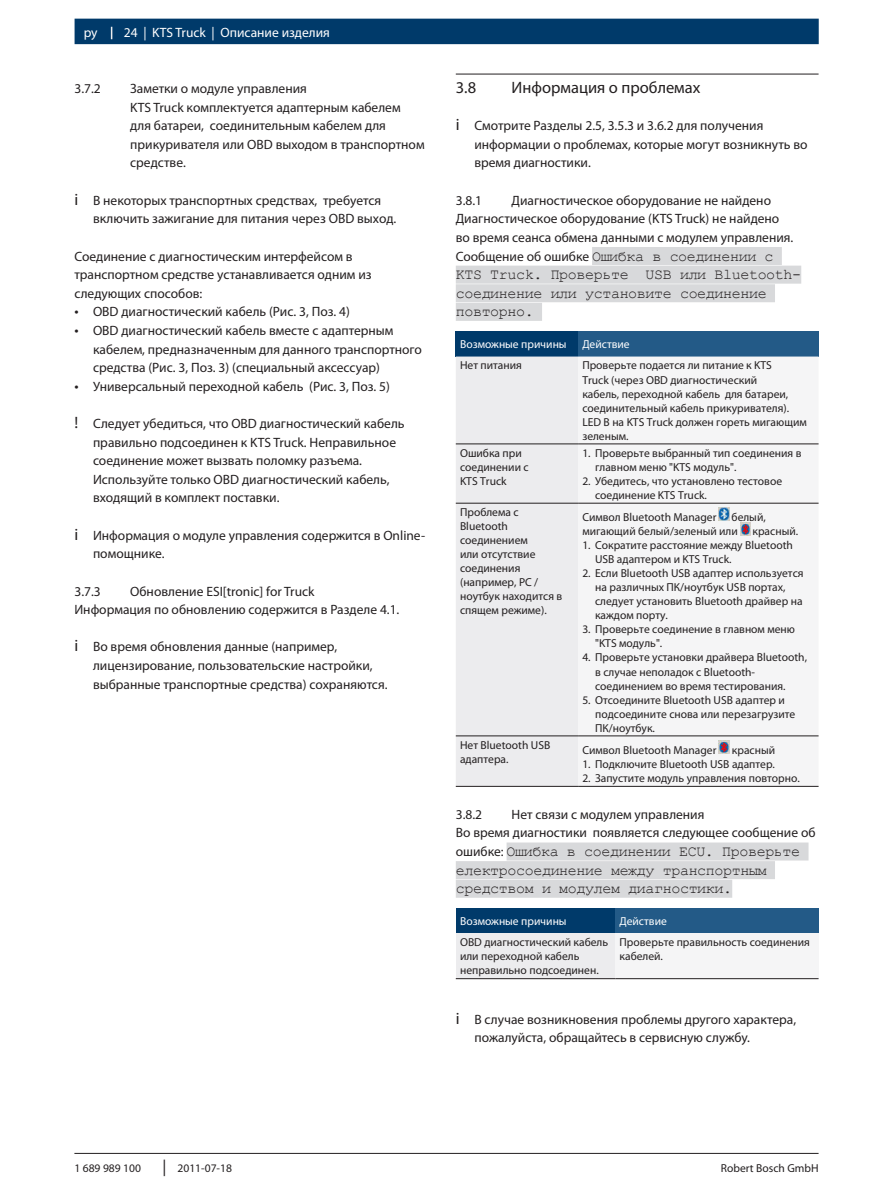
<style>
.page{position:relative;width:893px;height:1191px;background:#fff}
.page>*{position:absolute;margin:0;border:0;box-sizing:border-box;transform-origin:0 0}
.t1{font:16.5px "Myriad Pro";color:#231f20}
.t2{font:15px/18.6px "Courier New";letter-spacing:-.025em;color:#231f20}
.t3{font:13.5px/18.6px "Myriad Pro";color:#231f20}
.t4{font:13.5px "Myriad Pro";color:#fff}
.t5{font:11.55px/14.1px "Myriad Pro";color:#231f20}
.t6{font:11.55px "Myriad Pro";color:#fff}
.s1{font-size:16.5px}
.s2{font-size:15px}
.s3{font-family:"Myriad Pro";font-size:13.5px}
</style>
<div class="page">
<hr style="left:74px;top:1153px;width:745px;height:1px;background:#231f20">
<div style="left:75px;top:19px;width:744px;height:25px;background:#003a6a"></div>
<svg style="left:111px;top:27px;width:1px;height:12px"></svg>
<hr style="left:456px;top:74px;width:363px;height:1px;background:#231f20">
<div style="left:592px;top:247px;width:190px;height:18px;background:#d8d9db"></div>
<div style="left:456px;top:266px;width:345px;height:18px;background:#d8d9db"></div>
<div style="left:456px;top:284px;width:319px;height:18px;background:#d8d9db"></div>
<div style="left:456px;top:303px;width:86px;height:18px;background:#d8d9db"></div>
<div style="left:507px;top:842px;width:301px;height:18px;background:#d8d9db"></div>
<div style="left:456px;top:861px;width:319px;height:18px;background:#d8d9db"></div>
<div style="left:456px;top:879px;width:276px;height:18px;background:#d8d9db"></div>
<div style="left:456px;top:331px;width:122px;height:25px;background:#003a6a"></div>
<div style="left:578px;top:331px;width:241px;height:25px;background:#235a87"></div>
<div style="left:456px;top:356px;width:122px;height:430px;background:#ececee"></div>
<div style="left:578px;top:356px;width:241px;height:430px;background:#f5f5f6"></div>
<hr style="left:456px;top:443px;width:122px;height:1px;background:#231f20">
<hr style="left:578px;top:443px;width:241px;height:1px;background:#231f20">
<hr style="left:456px;top:503px;width:122px;height:1px;background:#231f20">
<hr style="left:578px;top:503px;width:241px;height:1px;background:#231f20">
<hr style="left:456px;top:735px;width:122px;height:1px;background:#231f20">
<hr style="left:456px;top:786px;width:122px;height:1px;background:#231f20">
<hr style="left:578px;top:735px;width:241px;height:1px;background:#231f20">
<hr style="left:578px;top:786px;width:241px;height:1px;background:#231f20">
<img style="left:719px;top:507px;width:10px;height:14px">
<svg style="left:740px;top:522px;width:10px;height:13px"></svg>
<img style="left:719px;top:740px;width:10px;height:14px">
<div style="left:456px;top:907px;width:159px;height:26px;background:#003a6a"></div>
<div style="left:615px;top:907px;width:204px;height:26px;background:#235a87"></div>
<div style="left:456px;top:933px;width:159px;height:45px;background:#ececee"></div>
<div style="left:615px;top:933px;width:204px;height:45px;background:#f5f5f6"></div>
<hr style="left:456px;top:978px;width:159px;height:1px;background:#231f20">
<hr style="left:615px;top:978px;width:204px;height:1px;background:#231f20">
<p class="t4" style="left:84px;top:24px;width:15px">ру</p>
<p class="t4" style="left:124px;top:24px;width:208px">24 | KTS Truck | Описание изделия</p>
<p class="t3" style="left:74px;top:79px;width:28px">3.7.2</p>
<p class="t3" style="left:130px;top:79px;width:296px">Заметки о модуле управления<br>KTS Truck комплектуется адаптерным кабелем для батареи, соединительным кабелем для прикуривателя или OBD выходом в транспортном средстве.</p>
<p class="t3" style="left:93px;top:191px;width:305px;text-indent:-19px"><span class="s1">i</span> В некоторых транспортных средствах, требуется включить зажигание для питания через OBD выход.</p>
<p class="t3" style="left:74px;top:246px;width:299px">Соединение с диагностическим интерфейсом в транспортном средстве устанавливается одним из следующих способов:</p>
<p class="t3" style="left:74px;top:302px;width:277px"><span class="s2">•</span> OBD диагностический кабель (Рис. 3, Поз. 4)</p>
<p class="t3" style="left:93px;top:321px;width:330px;text-indent:-19px"><span class="s2">•</span> OBD диагностический кабель вместе с адаптерным кабелем, предназначенным для данного транспортного средства (Рис. 3, Поз. 3) (специальный аксессуар)</p>
<p class="t3" style="left:74px;top:377px;width:317px"><span class="s2">•</span> Универсальный переходной кабель (Рис. 3, Поз. 5)</p>
<p class="t3" style="left:93px;top:414px;width:313px;text-indent:-19px"><span class="s1">!</span> Следует убедиться, что OBD диагностический кабель правильно подсоединен к KTS Truck. Неправильное соединение может вызвать поломку разъема.<br>Используйте только OBD диагностический кабель, входящий в комплект поставки.</p>
<p class="t3" style="left:93px;top:525px;width:334px;text-indent:-19px"><span class="s1">i</span> Информация о модуле управления содержится в Online&shy;помощнике.</p>
<p class="t3" style="left:74px;top:581px;width:28px">3.7.3</p>
<p class="t3" style="left:74px;top:581px;width:327px;text-indent:56px">Обновление ESI[tronic] for Truck<br>Информация по обновлению содержится в Разделе 4.1.</p>
<p class="t3" style="left:93px;top:637px;width:296px;text-indent:-19px"><span class="s1">i</span> Во время обновления данные (например, лицензирование, пользовательские настройки, выбранные транспортные средства) сохраняются.</p>
<p class="t1" style="left:456px;top:77px;width:22px">3.8</p>
<p class="t1" style="left:512px;top:77px;width:190px">Информация о проблемах</p>
<p class="t3" style="left:474px;top:116px;width:335px;text-indent:-19px"><span class="s1">i</span> Смотрите Разделы 2.5, 3.5.3 и 3.6.2 для получения информации о проблемах, которые могут возникнуть во время диагностики.</p>
<p class="t3" style="left:456px;top:191px;width:28px">3.8.1</p>
<p class="t3" style="left:456px;top:191px;width:339px;text-indent:56px">Диагностическое оборудование не найдено<br>Диагностическое оборудование (KTS Truck) не найдено во время сеанса обмена данными с модулем управления.</p>
<p class="t2" style="left:456px;top:246px;width:347px"><span class="s3">Сообщение об ошибке</span> Ошибка в соединении с<br>KTS Truck. Проверьте USB или Bluetooth&shy;соединение или установите соединение повторно.</p>
<p class="t6" style="left:460px;top:337px;width:108px">Возможные причины</p>
<p class="t6" style="left:582px;top:337px;width:49px">Действие</p>
<p class="t5" style="left:460px;top:358px;width:63px">Нет питания</p>
<p class="t5" style="left:582px;top:358px;width:226px">Проверьте подается ли питание к KTS<br>Truck (через OBD диагностический<br>кабель, переходной кабель для батареи, соединительный кабель прикуривателя).<br>LED B на KTS Truck должен гореть мигающим зеленым.</p>
<p class="t5" style="left:460px;top:446px;width:70px">Ошибка при соединении с<br>KTS Truck</p>
<p class="t5" style="left:595px;top:446px;width:208px;text-indent:-13px">1. Проверьте выбранный тип соединения в главном меню "KTS модуль".</p>
<p class="t5" style="left:595px;top:474px;width:188px;text-indent:-13px">2. Убедитесь, что установлено тестовое соединение KTS Truck.</p>
<p class="t5" style="left:460px;top:505px;width:104px">Проблема с<br>Bluetooth соединением<br>или отсутствие соединения (например, PC / ноутбук находится в спящем режиме).</p>
<p class="t5" style="left:582px;top:510px;width:136px">Символ Bluetooth Manager</p>
<p class="t5" style="left:582px;top:510px;width:185px;text-indent:149px">белый, мигающий белый/зеленый или</p>
<p class="t5" style="left:752px;top:524px;width:47px">красный.</p>
<p class="t5" style="left:595px;top:538px;width:199px;text-indent:-13px">1. Сократите расстояние между Bluetooth<br>USB адаптером и KTS Truck.</p>
<p class="t5" style="left:595px;top:566px;width:210px;text-indent:-13px">2. Если Bluetooth USB адаптер используется на различных ПК/ноутбук USB портах, следует установить Bluetooth драйвер на каждом порту.</p>
<p class="t5" style="left:595px;top:622px;width:201px;text-indent:-13px">3. Проверьте соединение в главном меню "KTS модуль".</p>
<p class="t5" style="left:595px;top:650px;width:213px;text-indent:-13px">4. Проверьте установки драйвера Bluetooth, в случае неполадок с Bluetooth&shy;соединением во время тестирования.</p>
<p class="t5" style="left:595px;top:692px;width:202px;text-indent:-13px">5. Отсоедините Bluetooth USB адаптер и подсоедините снова или перезагрузите<br>ПК/ноутбук.</p>
<p class="t5" style="left:460px;top:737px;width:92px">Нет Bluetooth USB адаптера.</p>
<p class="t5" style="left:582px;top:743px;width:136px">Символ Bluetooth Manager</p>
<p class="t5" style="left:732px;top:743px;width:45px">красный</p>
<p class="t5" style="left:582px;top:757px;width:194px">1. Подключите Bluetooth USB адаптер.</p>
<p class="t5" style="left:582px;top:771px;width:219px">2. Запустите модуль управления повторно.</p>
<p class="t3" style="left:456px;top:804px;width:361px;text-indent:56px">Нет связи с модулем управления<br>Во время диагностики появляется следующее сообщение об</p>
<p class="t2" style="left:456px;top:841px;width:346px"><span class="s3">ошибке:</span> Ошибка в соединении ECU. Проверьте електросоединение между транспортным средством и модулем диагностики.</p>
<p class="t6" style="left:460px;top:914px;width:108px">Возможные причины</p>
<p class="t6" style="left:620px;top:914px;width:49px">Действие</p>
<p class="t5" style="left:460px;top:935px;width:150px">OBD диагностический кабель или переходной кабель неправильно подсоединен.</p>
<p class="t5" style="left:620px;top:935px;width:192px">Проверьте правильность соединения кабелей.</p>
<p class="t3" style="left:474px;top:1009px;width:323px;text-indent:-19px"><span class="s1">i</span> В случае возникновения проблемы другого характера, пожалуйста, обращайтесь в сервисную службу.</p>
<p class="t3" style="left:456px;top:804px;width:28px">3.8.2</p>
<p class="t5" style="left:74px;top:1161px;width:68px">1 689 989 100</p>
<p class="t5" style="left:163px;top:1161px;width:71px"><span class="s1">|</span> 2011-07-18</p>
<p class="t5" style="left:721px;top:1161px;width:99px">Robert Bosch GmbH</p>
</div>
